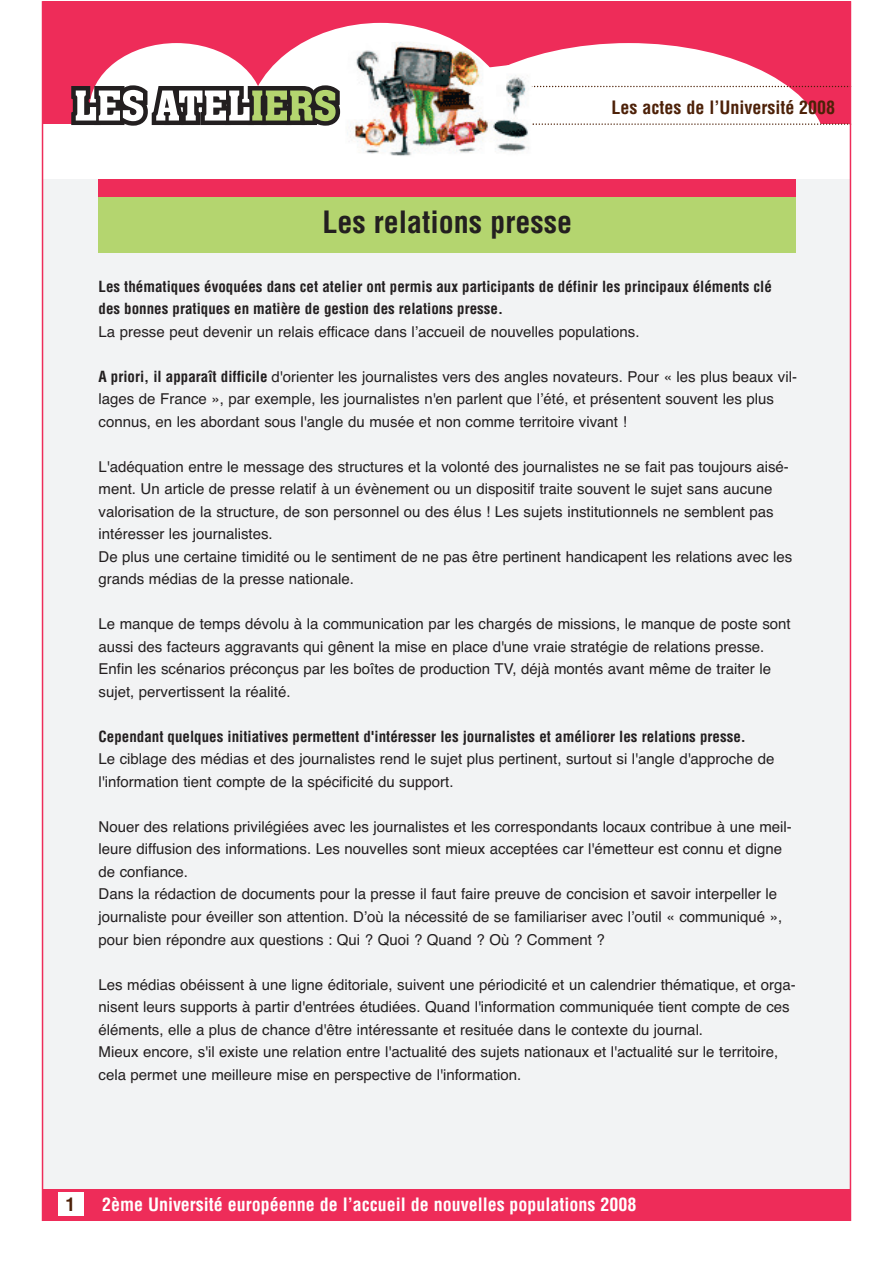
<style>
.page{position:relative;width:893px;height:1263px;background:#fff}
.page>*{position:absolute;margin:0;border:0;box-sizing:border-box;transform-origin:0 0}
.t1{font:700 condensed 30px "Helvetica";color:#231f20}
.t2{font:700 condensed 18px "Helvetica";color:#fff}
.t3{font:700 condensed 18px "Helvetica";color:#4d2108}
.t4{font:15px/22.5px "Helvetica";color:#231f20}
.t5{font:700 condensed 15px/22.5px "Helvetica";color:#231f20}
.s1{font-weight:400;font-stretch:normal}
.s2{font-weight:700;font-stretch:condensed}
</style>
<div class="page">
<div style="left:43px;top:179px;width:807px;height:1010px;background:#f2f3f4"></div>
<div style="left:43px;top:1px;width:807px;height:123px;background:#ee2c59"></div>
<svg style="left:532px;top:43px;width:292px;height:80px;fill:#fff"></svg>
<svg style="left:71px;top:23px;width:384px;height:103px"></svg>
<svg style="left:532px;top:86px;width:318px;height:1px"></svg>
<svg style="left:532px;top:123px;width:318px;height:2px"></svg>
<div style="left:43px;top:1189px;width:807px;height:32px;background:#ee2c59"></div>
<hr style="left:850px;top:1px;width:1px;height:1220px;background:#ee2c59">
<img style="left:336px;top:41px;width:196px;height:115px">
<div style="left:58px;top:1192px;width:25px;height:24px;background:#fff"></div>
<hr style="left:42px;top:1px;width:1px;height:1220px;background:#ee2c59">
<div style="left:99px;top:179px;width:697px;height:19px;background:#ee2c59"></div>
<div style="left:99px;top:198px;width:697px;height:55px;background:#b4d56f"></div>
<p class="t1" style="left:322px;top:210px;width:251px">Les relations presse</p>
<p class="t3" style="left:612px;top:100px;width:225px">Les actes de l’Université 2008</p>
<p class="t5" style="left:99px;top:276px;width:675px">Les thématiques évoquées dans cet atelier ont permis aux participants de définir les principaux éléments clé des bonnes pratiques en matière de gestion des relations presse.<br><span class="s1">La presse peut devenir un relais efficace dans l’accueil de nouvelles populations.</span></p>
<p class="t4" style="left:99px;top:367px;width:700px"><span class="s2">A priori, il apparaît difficile</span> d'orienter les journalistes vers des angles novateurs. Pour « les plus beaux vil&shy;lages de France », par exemple, les journalistes n'en parlent que l’été, et présentent souvent les plus connus, en les abordant sous l'angle du musée et non comme territoire vivant !</p>
<p class="t4" style="left:99px;top:457px;width:695px">L'adéquation entre le message des structures et la volonté des journalistes ne se fait pas toujours aisé&shy;ment. Un article de presse relatif à un évènement ou un dispositif traite souvent le sujet sans aucune valorisation de la structure, de son personnel ou des élus ! Les sujets institutionnels ne semblent pas intéresser les journalistes.<br>De plus une certaine timidité ou le sentiment de ne pas être pertinent handicapent les relations avec les grands médias de la presse nationale.</p>
<p class="t4" style="left:99px;top:614px;width:694px">Le manque de temps dévolu à la communication par les chargés de missions, le manque de poste sont aussi des facteurs aggravants qui gênent la mise en place d'une vraie stratégie de relations presse.<br>Enfin les scénarios préconçus par les boîtes de production TV, déjà montés avant même de traiter le sujet, pervertissent la réalité.</p>
<p class="t4" style="left:99px;top:727px;width:677px"><span class="s2">Cependant quelques initiatives permettent d'intéresser les journalistes et améliorer les relations presse.<br></span>Le ciblage des médias et des journalistes rend le sujet plus pertinent, surtout si l'angle d'approche de l'information tient compte de la spécificité du support.</p>
<p class="t4" style="left:99px;top:817px;width:695px">Nouer des relations privilégiées avec les journalistes et les correspondants locaux contribue à une meil&shy;leure diffusion des informations. Les nouvelles sont mieux acceptées car l'émetteur est connu et digne de confiance.<br>Dans la rédaction de documents pour la presse il faut faire preuve de concision et savoir interpeller le journaliste pour éveiller son attention. D’où la nécessité de se familiariser avec l’outil « communiqué », pour bien répondre aux questions : Qui ? Quoi ? Quand ? Où ? Comment ?</p>
<p class="t4" style="left:99px;top:974px;width:699px">Les médias obéissent à une ligne éditoriale, suivent une périodicité et un calendrier thématique, et orga&shy;nisent leurs supports à partir d'entrées étudiées. Quand l'information communiquée tient compte de ces éléments, elle a plus de chance d'être intéressante et resituée dans le contexte du journal.<br>Mieux encore, s'il existe une relation entre l'actualité des sujets nationaux et l'actualité sur le territoire, cela permet une meilleure mise en perspective de l'information.</p>
<p class="t3" style="left:66px;top:1197px;width:10px">1</p>
<p class="t2" style="left:102px;top:1198px;width:536px">2ème Université européenne de l’accueil de nouvelles populations 2008</p>
</div>
